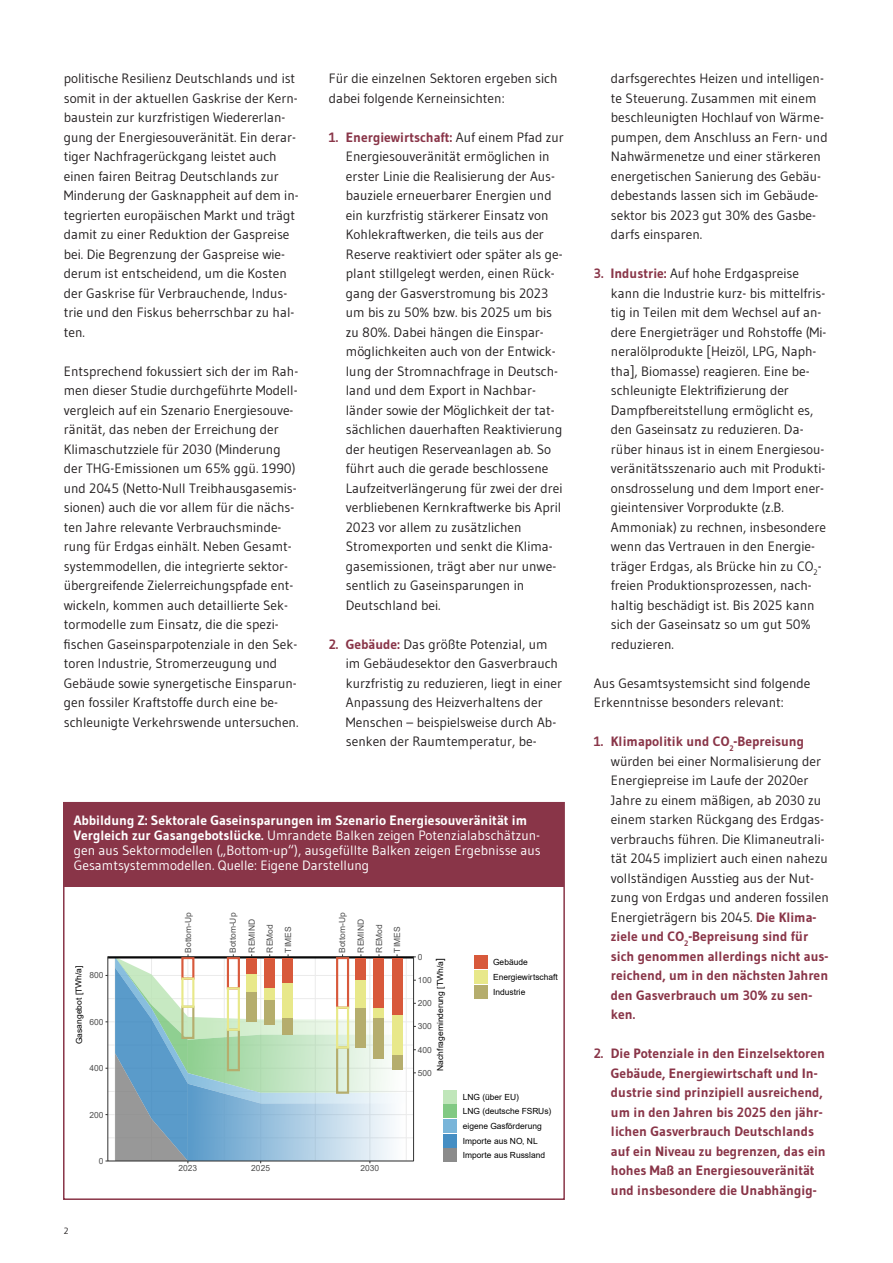
<style>
.page{position:relative;width:893px;height:1263px;background:#fff}
.page>*{position:absolute;margin:0;border:0;box-sizing:border-box;transform-origin:0 0}
.t1{font:13.5px/19.5px "Gudea";color:#231f20}
.t2{font:13.5px/15px "Gudea";color:#fff}
.t3{font:700 13.5px/19.5px "Gudea";color:#893548}
.t4{font:9px "Gudea";color:#231f20}
.t5{font:8.4px/14.5px "Arial";color:#000}
.t6{font:8.4px/18.1px "Arial";color:#4d4d4d}
.s1{font-weight:700;color:#893548}
.s2{font-weight:700}
.s3{font-size:9.9px}
</style>
<div class="page">
<div style="left:64px;top:803px;width:500px;height:84px;background:#893548"></div>
<hr style="left:108px;top:1137px;width:306px;height:1px;background:#ebebeb">
<hr style="left:108px;top:1091px;width:306px;height:1px;background:#ebebeb">
<hr style="left:108px;top:1045px;width:306px;height:1px;background:#ebebeb">
<hr style="left:108px;top:998px;width:306px;height:1px;background:#ebebeb">
<hr style="left:406px;top:957px;width:1px;height:204px;background:#ebebeb">
<hr style="left:108px;top:1114px;width:306px;height:1px;background:#ebebeb">
<hr style="left:108px;top:1068px;width:306px;height:1px;background:#ebebeb">
<hr style="left:108px;top:1021px;width:306px;height:1px;background:#ebebeb">
<hr style="left:108px;top:975px;width:306px;height:1px;background:#ebebeb">
<svg style="left:115px;top:954px;width:291px;height:209px"></svg>
<svg style="left:443px;top:1090px;width:14px;height:14px"></svg>
<div style="left:444px;top:1090px;width:13px;height:13px;background:#c0e6ba"></div>
<svg style="left:443px;top:1104px;width:14px;height:14px"></svg>
<div style="left:444px;top:1105px;width:13px;height:13px;background:#81c983"></div>
<svg style="left:443px;top:1119px;width:14px;height:14px"></svg>
<div style="left:444px;top:1119px;width:13px;height:13px;background:#79b5d9"></div>
<svg style="left:443px;top:1134px;width:14px;height:14px"></svg>
<div style="left:444px;top:1134px;width:13px;height:13px;background:#458ec3"></div>
<svg style="left:443px;top:1148px;width:1px;height:14px"></svg>
<div style="left:444px;top:1148px;width:13px;height:14px;background:#8b8b8b"></div>
<svg style="left:474px;top:955px;width:14px;height:14px"></svg>
<div style="left:474px;top:956px;width:13px;height:13px;background:#d8593b"></div>
<svg style="left:474px;top:970px;width:14px;height:14px"></svg>
<div style="left:474px;top:970px;width:13px;height:13px;background:#e8e88a"></div>
<svg style="left:474px;top:985px;width:14px;height:14px"></svg>
<div style="left:474px;top:985px;width:13px;height:13px;background:#b5ad6d"></div>
<div style="left:63px;top:802px;width:502px;height:398px;border:2px solid #893548"></div>
<p class="t1" style="left:64px;top:69px;width:236px">politische Resilienz Deutschlands und ist somit in der aktuellen Gaskrise der Kern&shy;baustein zur kurzfristigen Wiedererlan&shy;gung der Energiesouveränität. Ein derar&shy;tiger Nachfragerückgang leistet auch einen fairen Beitrag Deutschlands zur Minderung der Gasknappheit auf dem in&shy;tegrierten europäischen Markt und trägt damit zu einer Reduktion der Gaspreise bei. Die Begrenzung der Gaspreise wie&shy;derum ist entscheidend, um die Kosten der Gaskrise für Verbrauchende, Indus&shy;trie und den Fiskus beherrschbar zu hal&shy;ten.</p>
<p class="t1" style="left:64px;top:361px;width:236px">Entsprechend fokussiert sich der im Rah&shy;men dieser Studie durchgeführte Modell&shy;vergleich auf ein Szenario Energiesouve&shy;ränität, das neben der Erreichung der Klimaschutzziele für 2030 (Minderung der THG-Emissionen um 65% ggü. 1990) und 2045 (Netto-Null Treibhausgasemis&shy;sionen) auch die vor allem für die nächs&shy;ten Jahre relevante Verbrauchsminde&shy;rung für Erdgas einhält. Neben Gesamt&shy;systemmodellen, die integrierte sektor&shy;übergreifende Zielerreichungspfade ent&shy;wickeln, kommen auch detaillierte Sek&shy;tormodelle zum Einsatz, die die spezi&shy;fischen Gaseinsparpotenziale in den Sek&shy;toren Industrie, Stromerzeugung und Gebäude sowie synergetische Einsparun&shy;gen fossiler Kraftstoffe durch eine be&shy;schleunigte Verkehrswende untersuchen.</p>
<p class="t1" style="left:329px;top:69px;width:230px">Für die einzelnen Sektoren ergeben sich dabei folgende Kerneinsichten:</p>
<p class="t1" style="left:346px;top:127px;width:219px;text-indent:-17px"><span class="s1">1. Energiewirtschaft:</span> Auf einem Pfad zur Energiesouveränität ermöglichen in erster Linie die Realisierung der Aus&shy;bauziele erneuerbarer Energien und ein kurzfristig stärkerer Einsatz von Kohlekraftwerken, die teils aus der Reserve reaktiviert oder später als ge&shy;plant stillgelegt werden, einen Rück&shy;gang der Gasverstromung bis 2023 um bis zu 50% bzw. bis 2025 um bis zu 80%. Dabei hängen die Einspar&shy;möglichkeiten auch von der Entwick&shy;lung der Stromnachfrage in Deutsch&shy;land und dem Export in Nachbar&shy;länder sowie der Möglichkeit der tat&shy;sächlichen dauerhaften Reaktivierung der heutigen Reserveanlagen ab. So führt auch die gerade beschlossene Laufzeitverlängerung für zwei der drei verbliebenen Kernkraftwerke bis April 2023 vor allem zu zusätzlichen Stromexporten und senkt die Klima&shy;gasemissionen, trägt aber nur unwe&shy;sentlich zu Gaseinsparungen in Deutschland bei.</p>
<p class="t1" style="left:346px;top:634px;width:218px;text-indent:-17px"><span class="s1">2. Gebäude:</span> Das größte Potenzial, um im Gebäudesektor den Gasverbrauch kurzfristig zu reduzieren, liegt in einer Anpassung des Heizverhaltens der Menschen – beispielsweise durch Ab&shy;senken der Raumtemperatur, be-</p>
<p class="t2" style="left:74px;top:813px;width:468px"><span class="s2">Abbildung Z: Sektorale Gaseinsparungen im Szenario Energiesouveränität im Vergleich zur Gasangebotslücke.</span> Umrandete Balken zeigen Potenzialabschätzun&shy;gen aus Sektormodellen („Bottom-up“), ausgefüllte Balken zeigen Ergebnisse aus Gesamtsystemmodellen. Quelle: Eigene Darstellung</p>
<p class="t6" style="left:179px;top:952px;width:42px;rotate:-90deg">Bottom-Up</p>
<p class="t6" style="left:224px;top:953px;width:42px;rotate:-90deg">Bottom-Up</p>
<p class="t6" style="left:243px;top:952px;width:35px;rotate:-90deg">REMIND<br>REMod<br>TIMES</p>
<p class="t6" style="left:333px;top:953px;width:42px;rotate:-90deg">Bottom-Up</p>
<p class="t6" style="left:352px;top:952px;width:35px;rotate:-90deg">REMIND<br>REMod<br>TIMES</p>
<p class="t6" style="left:418px;top:948px;width:6px">0</p>
<p class="t6" style="left:418px;top:971px;width:16px">100</p>
<p class="t6" style="left:418px;top:994px;width:16px">200</p>
<p class="t6" style="left:418px;top:1017px;width:16px">300</p>
<p class="t6" style="left:418px;top:1041px;width:16px">400</p>
<p class="t6" style="left:418px;top:1064px;width:16px">500</p>
<p class="t5" style="left:72px;top:1044px;width:80px;rotate:-91deg">Gasangebot [TWh/a]</p>
<p class="t5" style="left:433px;top:1071px;width:114px;rotate:-90deg">Nachfrageminderung [TWh/a<span class="s3">]</span></p>
<p class="t6" style="left:90px;top:966px;width:16px">800</p>
<p class="t6" style="left:90px;top:1013px;width:16px">600</p>
<p class="t6" style="left:90px;top:1059px;width:16px">400</p>
<p class="t6" style="left:90px;top:1106px;width:16px">200</p>
<p class="t6" style="left:99px;top:1152px;width:6px">0</p>
<p class="t6" style="left:179px;top:1159px;width:20px">2023</p>
<p class="t6" style="left:251px;top:1159px;width:20px">2025</p>
<p class="t6" style="left:360px;top:1159px;width:20px">2030</p>
<p class="t5" style="left:493px;top:955px;width:66px">Gebäude<br>Energiewirtschaft<br>Industrie</p>
<p class="t5" style="left:463px;top:1089px;width:90px">LNG (über EU)<br>LNG (deutsche FSRUs) eigene Gasförderung<br>Importe aus NO, NL<br>Importe aus Russland</p>
<p class="t4" style="left:64px;top:1225px;width:6px">2</p>
<p class="t1" style="left:611px;top:69px;width:218px">darfsgerechtes Heizen und intelligen&shy;te Steuerung. Zusammen mit einem beschleunigten Hochlauf von Wärme&shy;pumpen, dem Anschluss an Fern- und Nahwärmenetze und einer stärkeren energetischen Sanierung des Gebäu&shy;debestands lassen sich im Gebäude&shy;sektor bis 2023 gut 30% des Gasbe&shy;darfs einsparen.</p>
<p class="t1" style="left:611px;top:264px;width:217px;text-indent:-17px"><span class="s1">3. Industrie:</span> Auf hohe Erdgaspreise kann die Industrie kurz- bis mittelfris&shy;tig in Teilen mit dem Wechsel auf an&shy;dere Energieträger und Rohstoffe (Mi&shy;neralölprodukte [Heizöl, LPG, Naph&shy;tha], Biomasse) reagieren. Eine be&shy;schleunigte Elektrifizierung der Dampfbereitstellung ermöglicht es, den Gaseinsatz zu reduzieren. Da&shy;rüber hinaus ist in einem Energiesou&shy;veränitätsszenario auch mit Produkti&shy;onsdrosselung und dem Import ener&shy;gieintensiver Vorprodukte (z.B.<br>Ammoniak) zu rechnen, insbesondere wenn das Vertrauen in den Energie&shy;träger Erdgas, als Brücke hin zu CO<sub>2</sub>- freien Produktionsprozessen, nach&shy;haltig beschädigt ist. Bis 2025 kann sich der Gaseinsatz so um gut 50% reduzieren.</p>
<p class="t1" style="left:594px;top:673px;width:218px">Aus Gesamtsystemsicht sind folgende<br>Erkenntnisse besonders relevant:</p>
<p class="t1" style="left:611px;top:732px;width:219px;text-indent:-17px"><span class="s1">1. Klimapolitik und CO</span><sub>2</sub><span class="s1">-Bepreisung </span>würden bei einer Normalisierung der Energiepreise im Laufe der 2020er Jahre zu einem mäßigen, ab 2030 zu einem starken Rückgang des Erdgas&shy;verbrauchs führen. Die Klimaneutrali&shy;tät 2045 impliziert auch einen nahezu vollständigen Ausstieg aus der Nut&shy;zung von Erdgas und anderen fossilen Energieträgern bis 2045. <span class="s1">Die Klima&shy;ziele und CO</span><sub>2</sub><span class="s1">-Bepreisung sind für sich genommen allerdings nicht aus&shy;reichend, um in den nächsten Jahren den Gasverbrauch um 30% zu sen&shy;ken.</span></p>
<p class="t3" style="left:611px;top:1044px;width:216px;text-indent:-17px">2. Die Potenziale in den Einzelsektoren Gebäude, Energiewirtschaft und In&shy;dustrie sind prinzipiell ausreichend, um in den Jahren bis 2025 den jähr&shy;lichen Gasverbrauch Deutschlands auf ein Niveau zu begrenzen, das ein hohes Maß an Energiesouveränität und insbesondere die Unabhängig-</p>
</div>
